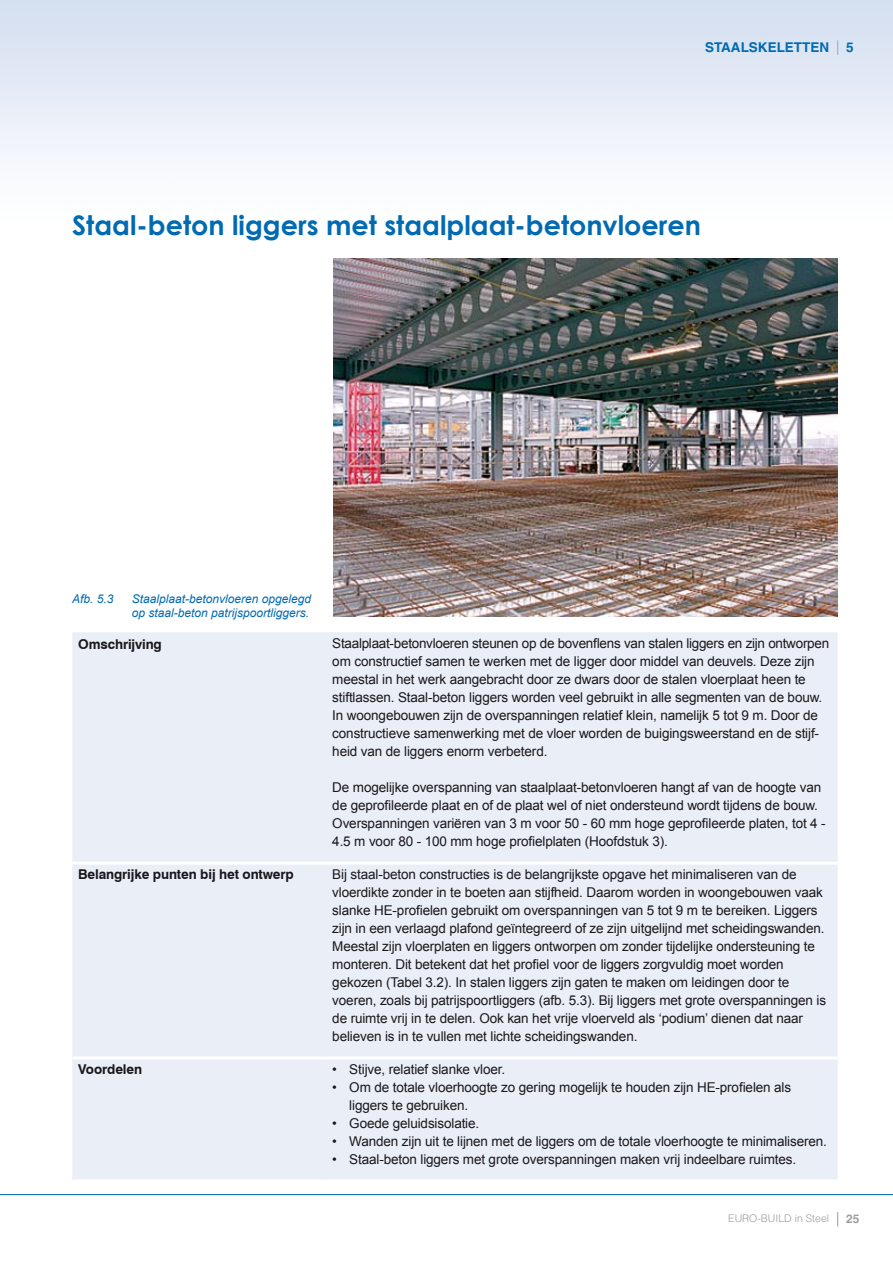
<style>
.page{position:relative;width:893px;height:1263px;background:#fff}
.page>*{position:absolute;margin:0;border:0;box-sizing:border-box;transform-origin:0 0}
.t1{font:700 27px "Century Gothic";color:#006ab2}
.t2{font:13.5px/18px "Arial";letter-spacing:-.01em;color:#1a171b}
.t3{font:700 13.5px "Swiss 721 BT";letter-spacing:-.01em;color:#1a171b}
.t4{font:700 13.5px "Helvetica";color:#006ab2}
.t5{font:italic 12px/14.4px "Arial";color:#006ab2}
.t6{font:700 12px "Helvetica";color:#9c9d9f}
.t7{font:300 10.5px "Helvetica";color:#9c9d9f}
</style>
<div class="page">
<svg style="left:837px;top:1212px;width:1px;height:14px"></svg>
<hr style="left:0;top:1194px;width:893px;height:1px;background:#006ab2">
<svg style="left:837px;top:40px;width:1px;height:15px"></svg>
<img style="left:333px;top:259px;width:505px;height:358px">
<div style="left:72px;top:632px;width:766px;height:547px;background:#e9eef7"></div>
<hr style="left:72px;top:862px;width:254px;height:3px;background:#fff">
<hr style="left:326px;top:862px;width:512px;height:3px;background:#fff">
<hr style="left:72px;top:1056px;width:254px;height:3px;background:#fff">
<hr style="left:326px;top:1056px;width:512px;height:3px;background:#fff">
<p class="t4" style="left:705px;top:39px;width:126px">STAALSKELETTEN</p>
<p class="t4" style="left:846px;top:39px;width:9px">5</p>
<h1 class="t1" style="left:72px;top:209px;width:630px">Staal-beton liggers met staalplaat-betonvloeren</h1>
<p class="t5" style="left:72px;top:591px;width:43px">Afb. 5.3</p>
<p class="t5" style="left:132px;top:591px;width:181px">Staalplaat-betonvloeren opgelegd op staal-beton patrijspoortliggers.</p>
<p class="t3" style="left:78px;top:635px;width:85px">Omschrijving</p>
<p class="t2" style="left:332px;top:634px;width:498px">Staalplaat-betonvloeren steunen op de bovenflens van stalen liggers en zijn ontworpen om constructief samen te werken met de ligger door middel van deuvels. Deze zijn meestal in het werk aangebracht door ze dwars door de stalen vloerplaat heen te stiftlassen. Staal-beton liggers worden veel gebruikt in alle segmenten van de bouw.<br>In woongebouwen zijn de overspanningen relatief klein, namelijk 5 tot 9 m. Door de constructieve samenwerking met de vloer worden de buigingsweerstand en de stijf&shy;heid van de liggers enorm verbeterd.</p>
<p class="t2" style="left:332px;top:778px;width:495px">De mogelijke overspanning van staalplaat-betonvloeren hangt af van de hoogte van de geprofileerde plaat en of de plaat wel of niet ondersteund wordt tijdens de bouw.<br>Overspanningen variëren van 3 m voor 50 - 60 mm hoge geprofileerde platen, tot 4 - 4.5 m voor 80 - 100 mm hoge profielplaten (Hoofdstuk 3).</p>
<p class="t3" style="left:78px;top:866px;width:217px">Belangrijke punten bij het ontwerp</p>
<p class="t2" style="left:332px;top:865px;width:495px">Bij staal-beton constructies is de belangrijkste opgave het minimaliseren van de vloerdikte zonder in te boeten aan stijfheid. Daarom worden in woongebouwen vaak slanke HE-profielen gebruikt om overspanningen van 5 tot 9 m te bereiken. Liggers zijn in een verlaagd plafond geïntegreerd of ze zijn uitgelijnd met scheidingswanden.<br>Meestal zijn vloerplaten en liggers ontworpen om zonder tijdelijke ondersteuning te monteren. Dit betekent dat het profiel voor de liggers zorgvuldig moet worden gekozen (Tabel 3.2). In stalen liggers zijn gaten te maken om leidingen door te voeren, zoals bij patrijspoortliggers (afb. 5.3). Bij liggers met grote overspanningen is de ruimte vrij in te delen. Ook kan het vrije vloerveld als ‘podium’ dienen dat naar believen is in te vullen met lichte scheidingswanden.</p>
<p class="t3" style="left:78px;top:1061px;width:65px">Voordelen</p>
<p class="t2" style="left:332px;top:1060px;width:174px">• Stijve, relatief slanke vloer.</p>
<p class="t2" style="left:349px;top:1078px;width:443px;text-indent:-17px">• Om de totale vloerhoogte zo gering mogelijk te houden zijn HE-profielen als liggers te gebruiken.</p>
<p class="t2" style="left:332px;top:1114px;width:148px">• Goede geluidsisolatie.</p>
<p class="t2" style="left:332px;top:1132px;width:496px">• Wanden zijn uit te lijnen met de liggers om de totale vloerhoogte te minimaliseren.</p>
<p class="t2" style="left:332px;top:1150px;width:465px">• Staal-beton liggers met grote overspanningen maken vrij indeelbare ruimtes.</p>
<p class="t7" style="left:728px;top:1212px;width:102px">EURO-BUILD in Steel</p>
<p class="t6" style="left:846px;top:1211px;width:15px">25</p>
</div>
